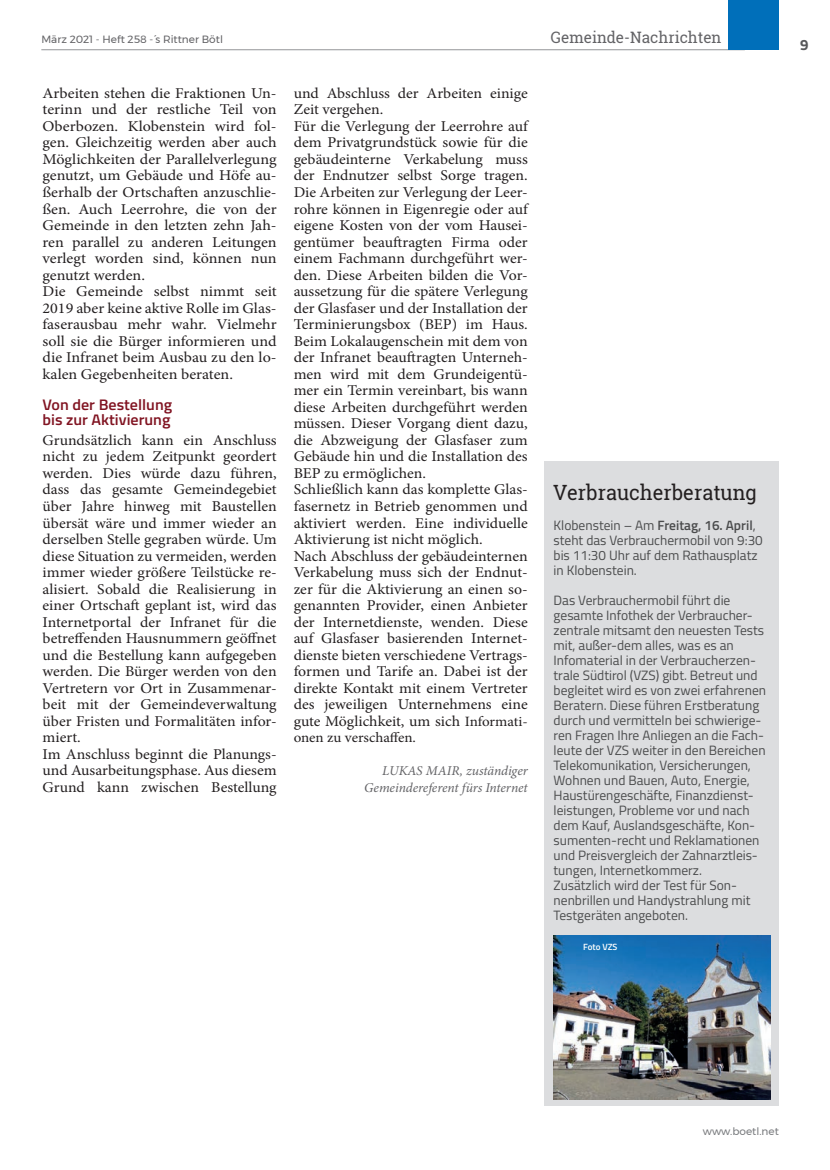
<style>
.page{position:relative;width:830px;height:1170px;background:#fff}
.page>*{position:absolute;margin:0;border:0;box-sizing:border-box;transform-origin:0 0}
.Titel_klein_14_pt_KU{font:21px "Roboto Slab";color:#231f20;scale:.95 1}
.t1{font:15.75px "Roboto Slab";color:#636366}
.Infobox_Titel{font:600 15.3px "Titillium Web";color:#811422;scale:1.05 1}
.Fließtext{font:15px/16.5px "Minion Pro";color:#231f20;text-align:justify;scale:1.05 1}
.Fließtext-2{font:15px/16.5px "Minion Pro";color:#231f20;text-align:justify;scale:1.07 1}
.t2{font:700 15px "Titillium Web";color:#57585a}
.Fließtext-3{font:14.25px "Minion Pro";letter-spacing:-.005em;color:#231f20;scale:1.05 1}
.Infobox_Inhalt{font:13.5px/15px "Titillium Web";color:#4b4c4d}
.Auto__www__Ende_Text{font:italic 13.5px "Minion Pro";letter-spacing:-.005em;color:#636366}
.t3{font:10.5px "Montserrat";color:#636366}
.t4{font:10.5px "Montserrat";color:#797b7e}
.Fotonachweis_negativ{font:600 9px "Titillium Web";color:#fff}
.s1{font-size:14.25px}
.s2{font-weight:600}
</style>
<div class="page">
<hr style="left:41px;top:49px;width:703px;height:1px;background:#939598">
<div style="left:728px;top:0;width:50px;height:50px;background:#006fba"></div>
<div style="left:544px;top:461px;width:234px;height:644px;background:#dcdddf"></div>
<img style="left:553px;top:935px;width:216px;height:164px">
<p class="t3" style="left:41px;top:31px;width:183px">März 2021 - Heft 258 -´s Rittner Bötl</p>
<p class="Fließtext-2" style="left:43px;top:85px;width:220px">Arbeiten stehen die Fraktionen Un&shy;terinn und der restliche Teil von Oberbozen. Klobenstein wird fol&shy;gen. Gleichzeitig werden aber auch Möglichkeiten der Parallelverlegung genutzt, um Gebäude und Höfe au&shy;ßerhalb der Ortschaften anzuschlie&shy;ßen. Auch Leerrohre, die von der Gemeinde in den letzten zehn Jah&shy;ren parallel zu anderen Leitungen verlegt worden sind, können nun genutzt werden.</p>
<p class="Fließtext-2" style="left:43px;top:283px;width:220px">Die Gemeinde selbst nimmt seit 2019 aber keine aktive Rolle im Glas&shy;faserausbau mehr wahr. Vielmehr soll sie die Bürger informieren und die Infranet beim Ausbau zu den lo&shy;kalen Gegebenheiten beraten.</p>
<p class="Infobox_Titel" style="left:43px;top:393px;width:125px">Von der Bestellung</p>
<p class="Infobox_Titel" style="left:43px;top:408px;width:123px">bis zur Aktivierung</p>
<p class="Fließtext" style="left:43px;top:432px;width:224px">Grundsätzlich kann ein Anschluss nicht zu jedem Zeitpunkt geordert werden. Dies würde dazu führen, dass das gesamte Gemeindegebiet über Jahre hinweg mit Baustellen übersät wäre und immer wieder an derselben Stelle gegraben würde. Um diese Situation zu vermeiden, werden immer wieder größere Teilstücke re&shy;alisiert. Sobald die Realisierung in einer Ortschaft geplant ist, wird das Internetportal der Infranet für die betreffenden Hausnummern geöffnet und die Bestellung kann aufgegeben werden. Die Bürger werden von den Vertretern vor Ort in Zusammenar&shy;beit mit der Gemeindeverwaltung über Fristen und Formalitäten infor&shy;miert.</p>
<p class="Fließtext" style="left:43px;top:745px;width:224px">Im Anschluss beginnt die Planungs&shy;und Ausarbeitungsphase. Aus diesem Grund kann zwischen Bestellung</p>
<p class="Fließtext" style="left:293px;top:85px;width:224px">und Abschluss der Arbeiten einige<br>Zeit vergehen.</p>
<p class="Fließtext" style="left:293px;top:118px;width:224px">Für die Verlegung der Leerrohre auf dem Privatgrundstück sowie für die gebäudeinterne Verkabelung muss der Endnutzer selbst Sorge tragen.<br>Die Arbeiten zur Verlegung der Leer&shy;rohre können in Eigenregie oder auf eigene Kosten von der vom Hausei&shy;gentümer beauftragten Firma oder einem Fachmann durchgeführt wer&shy;den. Diese Arbeiten bilden die Vor&shy;aussetzung für die spätere Verlegung der Glasfaser und der Installation der Terminierungsbox (BEP) im Haus.<br>Beim Lokalaugenschein mit dem von der Infranet beauftragten Unterneh&shy;men wird mit dem Grundeigentü&shy;mer ein Termin vereinbart, bis wann diese Arbeiten durchgeführt werden müssen. Dieser Vorgang dient dazu, die Abzweigung der Glasfaser zum Gebäude hin und die Installation des BEP zu ermöglichen.</p>
<p class="Fließtext" style="left:293px;top:481px;width:224px">Schließlich kann das komplette Glas&shy;fasernetz in Betrieb genommen und aktiviert werden. Eine individuelle Aktivierung ist nicht möglich.</p>
<p class="Fließtext" style="left:293px;top:547px;width:224px">Nach Abschluss der gebäudeinternen Verkabelung muss sich der Endnut&shy;zer für die Aktivierung an einen so&shy;genannten Provider, einen Anbieter der Internetdienste, wenden. Diese auf Glasfaser basierenden Internet&shy;dienste bieten verschiedene Vertrags&shy;formen und Tarife an. Dabei ist der direkte Kontakt mit einem Vertreter des jeweiligen Unternehmens eine gute Möglichkeit, um sich <span class="s1">Informati-</span></p>
<p class="Fließtext-3" style="left:293px;top:728px;width:118px">onen zu verschaffen.</p>
<p class="Auto__www__Ende_Text" style="left:382px;top:761px;width:147px">LUKAS MAIR, zuständiger</p>
<p class="Auto__www__Ende_Text" style="left:364px;top:778px;width:165px">Gemeindereferent fürs Internet</p>
<p class="t1" style="left:550px;top:26px;width:172px">Gemeinde-Nachrichten</p>
<p class="Titel_klein_14_pt_KU" style="left:553px;top:478px;width:216px">Verbraucherberatung</p>
<p class="Infobox_Inhalt" style="left:553px;top:517px;width:211px">Klobenstein – Am <span class="s2">Freitag, 16. April</span>, steht das Verbrauchermobil von 9:30 bis 11:30 Uhr auf dem Rathausplatz in Klobenstein.</p>
<p class="Infobox_Inhalt" style="left:553px;top:592px;width:214px">Das Verbrauchermobil führt die gesamte Infothek der Verbraucher&shy;zentrale mitsamt den neuesten Tests mit, außer-dem alles, was es an Infomaterial in der Verbraucherzen&shy;trale Südtirol (VZS) gibt. Betreut und begleitet wird es von zwei erfahrenen Beratern. Diese führen Erstberatung durch und vermitteln bei schwierige&shy;ren Fragen Ihre Anliegen an die Fach&shy;leute der VZS weiter in den Bereichen Telekomunikation, Versicherungen, Wohnen und Bauen, Auto, Energie, Haustürengeschäfte, Finanzdienst&shy;leistungen, Probleme vor und nach dem Kauf, Auslandsgeschäfte, Kon&shy;sumenten-recht und Reklamationen und Preisvergleich der Zahnarztleis&shy;tungen, Internetkommerz.</p>
<p class="Infobox_Inhalt" style="left:553px;top:877px;width:198px">Zusätzlich wird der Test für Son&shy;nenbrillen und Handystrahlung mit<br>Testgeräten angeboten.</p>
<p class="Fotonachweis_negativ" style="left:583px;top:940px;width:36px">Foto VZS</p>
<p class="t2" style="left:799px;top:33px;width:10px">9</p>
<p class="t4" style="left:702px;top:1123px;width:77px">www.boetl.net</p>
</div>
